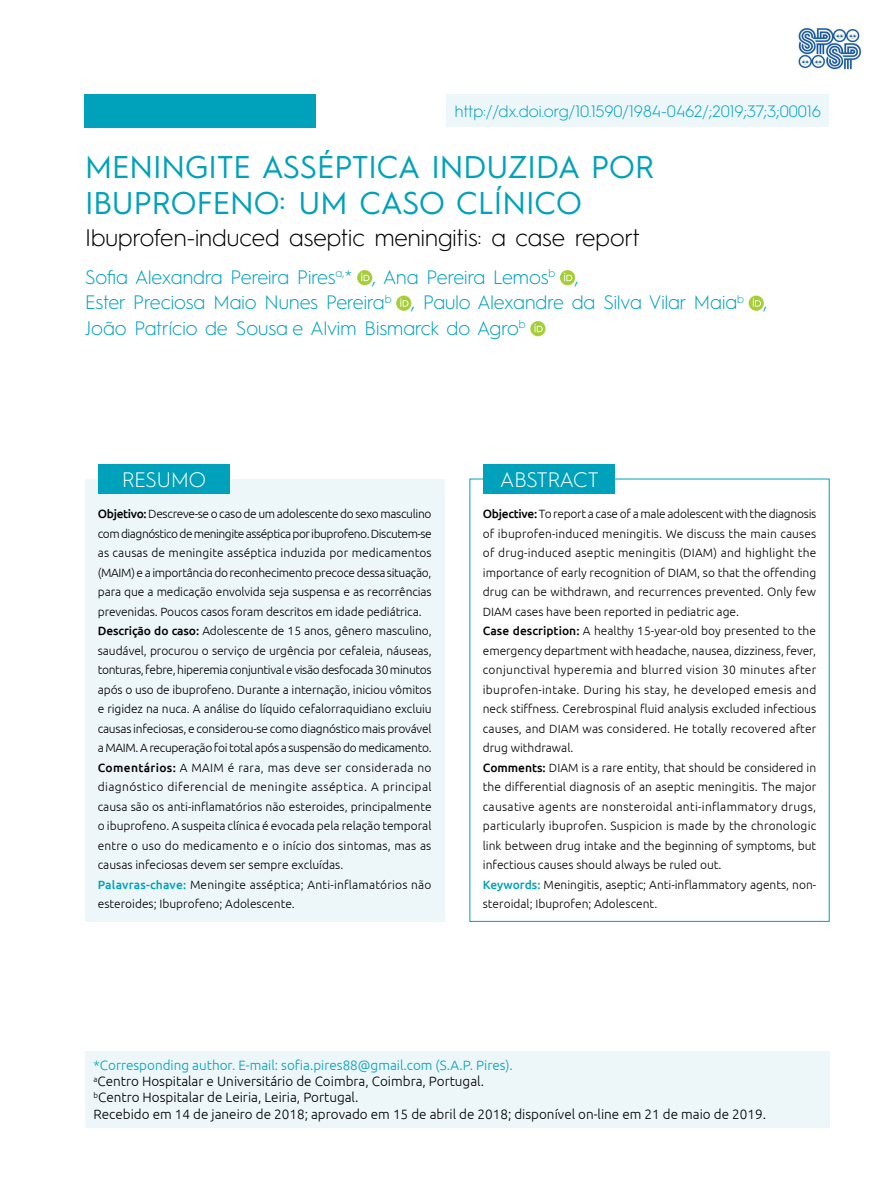
<style>
.page{position:relative;width:893px;height:1191px;background:#fff}
.page>*{position:absolute;margin:0;border:0;box-sizing:border-box;transform-origin:0 0}
.t1{font:31.5px/36px "Hurme Geometric Sans 1";color:#00a1ba}
.t2{font:300 24px "Hurme Geometric Sans 1";color:#000}
.t3{font:300 21px "Hurme Geometric Sans 1";letter-spacing:-.005em;color:#fff}
.t4{font:300 19.5px/25.5px "Hurme Geometric Sans 1";color:#00a1ba}
.t5{font:300 16.5px "Hurme Geometric Sans 1";color:#00a1ba}
.t6{font:300 13.5px/16.2px "Ubuntu";color:#000}
.t7{font:300 12px/19.5px "Ubuntu";color:#000}
.s1{font-weight:500}
.s2{font-weight:500;color:#00a1ba}
.s3{color:#00a1ba}
</style>
<div class="page">
<div style="left:85px;top:479px;width:359px;height:442px;background:#edf6f9"></div>
<div style="left:98px;top:464px;width:132px;height:30px;background:#00a1ba"></div>
<div style="left:483px;top:464px;width:132px;height:30px;background:#00a1ba"></div>
<div style="left:85px;top:1051px;width:744px;height:76px;background:#edf6f9"></div>
<svg style="left:357px;top:270px;width:15px;height:15px"></svg>
<svg style="left:361px;top:273px;width:8px;height:8px"></svg>
<svg style="left:560px;top:270px;width:15px;height:15px"></svg>
<svg style="left:564px;top:273px;width:8px;height:8px"></svg>
<svg style="left:396px;top:295px;width:15px;height:16px"></svg>
<svg style="left:400px;top:298px;width:8px;height:9px"></svg>
<svg style="left:749px;top:295px;width:15px;height:16px"></svg>
<svg style="left:753px;top:298px;width:8px;height:9px"></svg>
<svg style="left:530px;top:321px;width:15px;height:15px"></svg>
<svg style="left:534px;top:324px;width:9px;height:8px"></svg>
<div style="left:446px;top:94px;width:383px;height:32px;background:#edf6f9"></div>
<img style="left:798px;top:27px;width:64px;height:43px">
<div style="left:85px;top:94px;width:231px;height:33px;background:#00a1ba"></div>
<h3 class="t5" style="left:455px;top:100px;width:368px">http://dx.doi.org/10.1590/1984-0462/;2019;37;3;00016</h3>
<h1 class="t1" style="left:85px;top:147px;width:571px">MENINGITE ASSÉPTICA INDUZIDA POR<br>IBUPROFENO: UM CASO CLÍNICO</h1>
<h2 class="t2" style="left:85px;top:221px;width:556px">Ibuprofen-induced aseptic meningitis: a case report</h2>
<h3 class="t4" style="left:85px;top:263px;width:684px">Sofia Alexandra Pereira Pires<sup>a,</sup>* , Ana Pereira Lemos<sup>b</sup> ,<br>Ester Preciosa Maio Nunes Pereira<sup>b</sup> , Paulo Alexandre da Silva Vilar Maia<sup>b</sup> ,<br>João Patrício de Sousa e Alvim Bismarck do Agro<sup>b</sup></h3>
<h3 class="t3" style="left:122px;top:465px;width:85px">RESUMO</h3>
<h3 class="t3" style="left:500px;top:465px;width:100px">ABSTRACT</h3>
<p class="t7" style="left:98px;top:504px;width:335px"><span class="s1">Objetivo:</span> Descreve-se o caso de um adolescente do sexo masculino com diagnóstico de meningite asséptica por ibuprofeno. Discutem-se as causas de meningite asséptica induzida por medicamentos (MAIM) e a importância do reconhecimento precoce dessa situação, para que a medicação envolvida seja suspensa e as recorrências prevenidas. Poucos casos foram descritos em idade pediátrica.<br><span class="s1">Descrição do caso:</span> Adolescente de 15 anos, gênero masculino, saudável, procurou o serviço de urgência por cefaleia, náuseas, tonturas, febre, hiperemia conjuntival e visão desfocada 30 minutos após o uso de ibuprofeno. Durante a internação, iniciou vômitos e rigidez na nuca. A análise do líquido cefalorraquidiano excluiu causas infeciosas, e considerou-se como diagnóstico mais provável a MAIM. A recuperação foi total após a suspensão do medicamento.<br><span class="s1">Comentários:</span> A MAIM é rara, mas deve ser considerada no diagnóstico diferencial de meningite asséptica. A principal causa são os anti-inflamatórios não esteroides, principalmente o ibuprofeno. A suspeita clínica é evocada pela relação temporal entre o uso do medicamento e o início dos sintomas, mas as causas infeciosas devem ser sempre excluídas.<br><span class="s2">Palavras-chave:</span> Meningite asséptica; Anti-inflamatórios não esteroides; Ibuprofeno; Adolescente.</p>
<p class="t7" style="left:483px;top:504px;width:335px"><span class="s1">Objective:</span> To report a case of a male adolescent with the diagnosis of ibuprofen-induced meningitis. We discuss the main causes of drug-induced aseptic meningitis (DIAM) and highlight the importance of early recognition of DIAM, so that the offending drug can be withdrawn, and recurrences prevented. Only few DIAM cases have been reported in pediatric age.<br><span class="s1">Case description:</span> A healthy 15-year-old boy presented to the emergency department with headache, nausea, dizziness, fever, conjunctival hyperemia and blurred vision 30 minutes after ibuprofen-intake. During his stay, he developed emesis and neck stiffness. Cerebrospinal fluid analysis excluded infectious causes, and DIAM was considered. He totally recovered after drug withdrawal.<br><span class="s1">Comments:</span> DIAM is a rare entity, that should be considered in the differential diagnosis of an aseptic meningitis. The major causative agents are nonsteroidal anti-inflammatory drugs, particularly ibuprofen. Suspicion is made by the chronologic link between drug intake and the beginning of symptoms, but infectious causes should always be ruled out.<br><span class="s2">Keywords:</span> Meningitis, aseptic; Anti-inflammatory agents, non&shy;steroidal; Ibuprofen; Adolescent.</p>
<p class="t6" style="left:94px;top:1056px;width:674px"><span class="s3">*Corresponding author. E-mail: sofia.pires88@gmail.com (S.A.P. Pires).<br></span><sup>a</sup>Centro Hospitalar e Universitário de Coimbra, Coimbra, Portugal.<br><sup>b</sup>Centro Hospitalar de Leiria, Leiria, Portugal.<br>Recebido em 14 de janeiro de 2018; aprovado em 15 de abril de 2018; disponível on-line em 21 de maio de 2019.</p>
</div>
